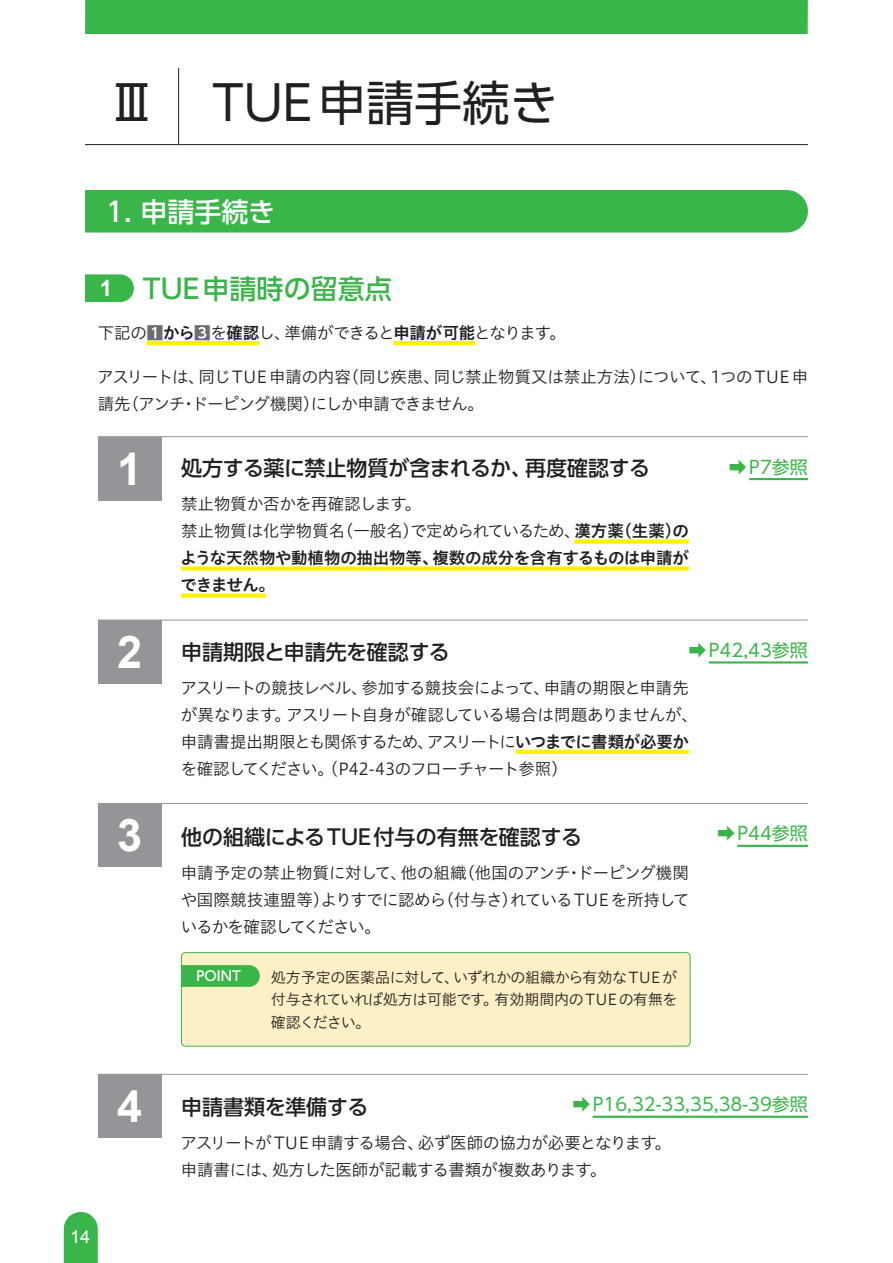
<style>
.page{position:relative;width:893px;height:1263px;background:#fff}
.page>*{position:absolute;margin:0;border:0;box-sizing:border-box;transform-origin:0 0}
.t1{font:48px "UD Shin Go Pro";color:#231f20}
.t2{font:700 45px "Arial";color:#fff}
.t3{font:500 27px "UD Shin Go Pro";color:#3ab54a}
.t4{font:500 27px "UD Shin Go Pro";color:#fff}
.t5{font:500 21px "UD Shin Go Pro";color:#231f20}
.t6{font:18px "UD Shin Go Pro";color:#3ab54a}
.t7{font:18px "Arial";color:#fff}
.t8{font:16.5px/27px "Hiragino UD Sans Std W3";letter-spacing:-.03em;color:#231f20}
.t9{font:16.5px/27px "Hiragino UD Sans Std W3";letter-spacing:-.05em;color:#231f20}
.t10{font:16.5px/27px "Hiragino UD Sans Std W6";letter-spacing:-.02em;color:#231f20}
.t11{font:16.5px "Hiragino UD Sans Std W3";letter-spacing:-.065em;color:#231f20}
.t12{font:15px/22.5px "Hiragino UD Sans Std W3";letter-spacing:-.03em;color:#231f20;text-align:justify}
.t13{font:500 13.5px "UD Shin Go Pro";color:#fff}
.s1{font-family:"Arial";font-weight:700;font-size:22.5px;color:#fff}
.s2{font-family:"UD Shin Go Pro De";font-weight:700;color:#6c6d70}
.s3{font-family:"Hiragino UD Sans Std W6"}
</style>
<div class="page">
<svg style="left:64px;top:1212px;width:34px;height:51px;background:#48ba57"></svg>
<div style="left:85px;top:0;width:723px;height:34px;background:#3ab54a"></div>
<hr style="left:178px;top:68px;width:1px;height:76px;background:#231f20">
<hr style="left:85px;top:144px;width:94px;height:1px;background:#231f20">
<hr style="left:179px;top:144px;width:629px;height:1px;background:#231f20">
<hr style="left:147px;top:341px;width:112px;height:4px;background:#fff101">
<hr style="left:394px;top:341px;width:81px;height:4px;background:#fff101">
<svg style="left:85px;top:274px;width:49px;height:28px"></svg>
<div style="left:574px;top:539px;width:115px;height:5px;background:#fff101"></div>
<div style="left:181px;top:566px;width:508px;height:5px;background:#fff101"></div>
<div style="left:181px;top:593px;width:85px;height:5px;background:#fff101"></div>
<hr style="left:515px;top:750px;width:174px;height:4px;background:#fff101">
<div style="left:181px;top:952px;width:509px;height:94px;background:#fef0c6;border-radius:4px"></div>
<div style="left:181px;top:952px;width:509px;height:94px;border:1px solid #3ab54a;border-radius:4px"></div>
<svg style="left:181px;top:965px;width:79px;height:22px;background:#42b74f"></svg>
<div style="left:98px;top:620px;width:64px;height:64px;background:#939598"></div>
<hr style="left:98px;top:620px;width:710px;height:1px;background:#939598">
<div style="left:98px;top:803px;width:64px;height:64px;background:#939598"></div>
<hr style="left:98px;top:803px;width:710px;height:1px;background:#939598">
<div style="left:98px;top:1074px;width:64px;height:64px;background:#939598"></div>
<hr style="left:98px;top:1074px;width:710px;height:1px;background:#939598">
<div style="left:85px;top:190px;width:723px;height:43px;background:#3ab54a"></div>
<hr style="left:749px;top:478px;width:59px;height:2px;background:#3ab54a">
<hr style="left:709px;top:661px;width:99px;height:2px;background:#3ab54a">
<hr style="left:737px;top:845px;width:71px;height:2px;background:#3ab54a">
<hr style="left:593px;top:1116px;width:215px;height:2px;background:#3ab54a">
<div style="left:98px;top:437px;width:64px;height:63px;background:#939598"></div>
<hr style="left:98px;top:436px;width:710px;height:1px;background:#939598">
<h1 class="t1" style="left:108px;top:64px;width:452px">Ⅲ TUE申請手続き</h1>
<h3 class="t4" style="left:106px;top:189px;width:170px">1. 申請⼿続き</h3>
<h3 class="t3" style="left:100px;top:267px;width:293px"><span class="s1">1</span> TUE申請時の留意点</h3>
<p class="t11" style="left:98px;top:320px;width:470px">下記の<span class="s2">1</span><span class="s3">から</span><span class="s2">3</span>を<span class="s3">確認</span>し、準備ができると<span class="s3">申請が可能</span>となります。</p>
<p class="t8" style="left:97px;top:362px;width:713px">アスリートは、同じTUE申請の内容（同じ疾患、同じ禁止物質又は禁止方法）について、1つのTUE申請先（アンチ・ドーピング機関）にしか申請できません。</p>
<h2 class="t2" style="left:117px;top:439px;width:27px">1</h2>
<p class="t5" style="left:181px;top:451px;width:470px">処方する薬に禁止物質が含まれるか、再度確認する</p>
<p class="t8" style="left:181px;top:490px;width:509px">禁止物質か否かを再確認します。<br>禁止物質は化学物質名（一般名）で定められているため、<span class="s3">漢方薬（生薬）の</span></p>
<p class="t10" style="left:180px;top:544px;width:510px">ような天然物や動植物の抽出物等、複数の成分を含有するものは申請ができません。</p>
<p class="t6" style="left:729px;top:452px;width:80px">➡P7参照</p>
<h2 class="t2" style="left:117px;top:623px;width:27px">2</h2>
<p class="t6" style="left:688px;top:635px;width:121px">➡P42,43参照</p>
<p class="t5" style="left:181px;top:635px;width:270px">申請期限と申請先を確認する</p>
<p class="t9" style="left:180px;top:673px;width:519px">アスリートの競技レベル、参加する競技会によって、申請の期限と申請先が異なります。アスリート自身が確認している場合は問題ありませんが、申請書提出期限とも関係するため、アスリートに<span class="s3">いつまでに書類が必要か</span>を確認してください。（P42-43のフローチャート参照）</p>
<h2 class="t2" style="left:117px;top:806px;width:27px">3</h2>
<p class="t5" style="left:181px;top:820px;width:402px">他の組織によるTUE付与の有無を確認する</p>
<p class="t8" style="left:181px;top:858px;width:510px;text-align:justify">申請予定の禁止物質に対して、他の組織（他国のアンチ・ドーピング機関や国際競技連盟等）よりすでに認めら（付与さ）れているTUEを所持しているかを確認してください。</p>
<p class="t12" style="left:271px;top:965px;width:408px">処方予定の医薬品に対して、いずれかの組織から有効なTUEが付与されていれば処方は可能です。有効期間内のTUEの有無を確認ください。</p>
<p class="t13" style="left:196px;top:965px;width:46px">POINT</p>
<p class="t6" style="left:717px;top:819px;width:92px">➡P44参照</p>
<h2 class="t2" style="left:117px;top:1077px;width:27px">4</h2>
<p class="t7" style="left:70px;top:1225px;width:22px">14</p>
<p class="t6" style="left:572px;top:1090px;width:237px">➡P16,32-33,35,38-39参照</p>
<p class="t5" style="left:181px;top:1090px;width:189px">申請書類を準備する</p>
<p class="t8" style="left:180px;top:1128px;width:493px">アスリートがTUE申請する場合、必ず医師の協力が必要となります。申請書には、処方した医師が記載する書類が複数あります。</p>
</div>
